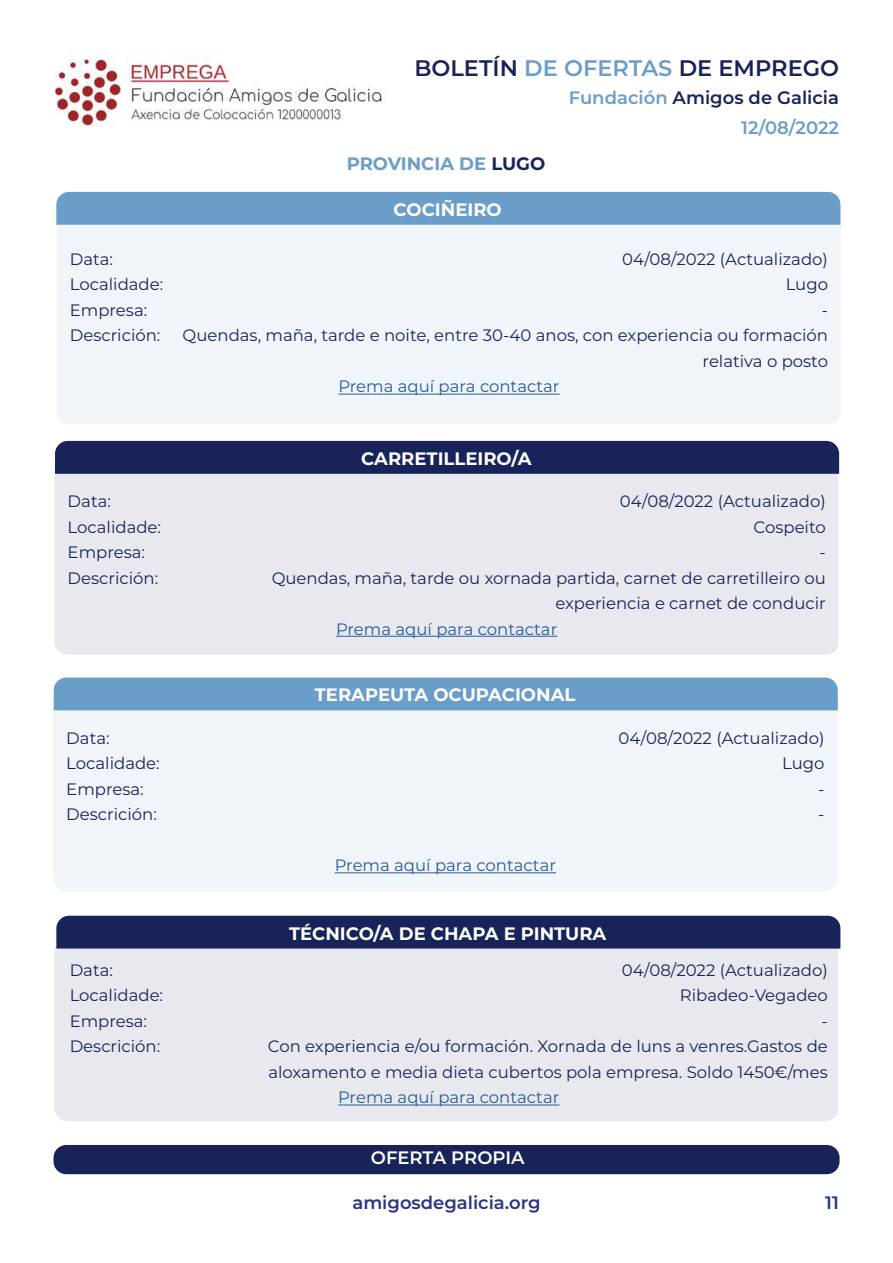
<style>
.page{position:relative;width:893px;height:1263px;background:#fff}
.page>*{position:absolute;margin:0;border:0;box-sizing:border-box;transform-origin:0 0}
.t1{font:600 22.5px "Montserrat";color:#172359}
.t2{font:700 18px "Montserrat";color:#fff}
.t3{font:600 18px/30.3px "Montserrat";color:#6a9dc8;text-align:right}
.t4{font:600 18px "Montserrat";color:#283583}
.t5{font:700 18px "Montserrat";color:#6a9dc8}
.t6{font:600 18px "Montserrat";color:#fff}
.t7{font:16.5px/25.5px "Montserrat";color:#172359;text-align:right}
.t8{font:16.5px "Montserrat";color:#275b9b}
.s1{color:#6a9dc8}
.s2{color:#172359}
</style>
<div class="page">
<img style="left:55px;top:54px;width:327px;height:73px">
<div style="left:54px;top:1145px;width:785px;height:29px;background:#172359;border-radius:13px"></div>
<div style="left:57px;top:211px;width:784px;height:213px;background:#f0f5f9"></div>
<div style="left:56px;top:192px;width:784px;height:33px;background:#6a9dc8"></div>
<hr style="left:338px;top:394px;width:221px;height:1px;background:#275b9b">
<div style="left:53px;top:702px;width:784px;height:189px;background:#f0f5f9"></div>
<div style="left:54px;top:465px;width:785px;height:190px;background:#e8e9ee"></div>
<div style="left:54px;top:677px;width:784px;height:33px;background:#6a9dc8"></div>
<div style="left:55px;top:441px;width:784px;height:33px;background:#172359"></div>
<hr style="left:335px;top:872px;width:221px;height:1px;background:#275b9b">
<hr style="left:336px;top:636px;width:221px;height:1px;background:#275b9b">
<div style="left:54px;top:946px;width:784px;height:175px;background:#e8e9ee"></div>
<div style="left:56px;top:916px;width:784px;height:32px;background:#172359"></div>
<hr style="left:338px;top:1104px;width:221px;height:1px;background:#275b9b">
<h1 class="t1" style="left:414px;top:52px;width:426px">BOLETÍN <span class="s1">DE OFERTAS</span> DE EMPREGO</h1>
<p class="t5" style="left:347px;top:150px;width:200px">PROVINCIA DE <span class="s2">LUGO</span></p>
<p class="t2" style="left:394px;top:196px;width:110px">COCIÑEIRO</p>
<p class="t3" style="left:569px;top:81px;width:272px">Fundación <span class="s2">Amigos de Galicia<br></span>12/08/2022</p>
<p class="t7" style="left:70px;top:246px;width:45px">Data:</p>
<p class="t7" style="left:622px;top:246px;width:207px">04/08/2022 (Actualizado)</p>
<p class="t7" style="left:70px;top:271px;width:95px">Localidade:</p>
<p class="t7" style="left:786px;top:271px;width:44px">Lugo</p>
<p class="t7" style="left:70px;top:297px;width:79px">Empresa:</p>
<p class="t7" style="left:822px;top:297px;width:8px">-</p>
<p class="t7" style="left:70px;top:322px;width:92px">Descrición:</p>
<p class="t7" style="left:183px;top:322px;width:647px">Quendas, maña, tarde e noite, entre 30-40 anos, con experiencia ou formación relativa o posto</p>
<p class="t8" style="left:338px;top:375px;width:223px">Prema aquí para contactar</p>
<p class="t2" style="left:361px;top:445px;width:172px">CARRETILLEIRO/A</p>
<p class="t7" style="left:68px;top:488px;width:45px">Data:</p>
<p class="t7" style="left:620px;top:488px;width:207px">04/08/2022 (Actualizado)</p>
<p class="t7" style="left:68px;top:513px;width:95px">Localidade:</p>
<p class="t7" style="left:754px;top:513px;width:74px">Cospeito</p>
<p class="t7" style="left:68px;top:539px;width:79px">Empresa:</p>
<p class="t7" style="left:819px;top:539px;width:8px">-</p>
<p class="t7" style="left:68px;top:564px;width:92px">Descrición:</p>
<p class="t7" style="left:272px;top:564px;width:556px">Quendas, maña, tarde ou xornada partida, carnet de carretilleiro ou experiencia e carnet de conducir</p>
<p class="t8" style="left:336px;top:617px;width:223px">Prema aquí para contactar</p>
<p class="t2" style="left:315px;top:682px;width:262px">TERAPEUTA OCUPACIONAL</p>
<p class="t7" style="left:66px;top:724px;width:45px">Data:</p>
<p class="t7" style="left:619px;top:724px;width:207px">04/08/2022 (Actualizado)</p>
<p class="t7" style="left:66px;top:750px;width:95px">Localidade:</p>
<p class="t7" style="left:782px;top:750px;width:44px">Lugo</p>
<p class="t7" style="left:66px;top:775px;width:79px">Empresa:</p>
<p class="t7" style="left:818px;top:775px;width:8px">-</p>
<p class="t7" style="left:66px;top:801px;width:92px">Descrición:</p>
<p class="t7" style="left:818px;top:801px;width:8px">-</p>
<p class="t8" style="left:335px;top:854px;width:223px">Prema aquí para contactar</p>
<p class="t2" style="left:289px;top:920px;width:319px">TÉCNICO/A DE CHAPA E PINTURA</p>
<p class="t7" style="left:70px;top:957px;width:45px">Data:</p>
<p class="t7" style="left:622px;top:957px;width:207px">04/08/2022 (Actualizado)</p>
<p class="t7" style="left:70px;top:982px;width:95px">Localidade:</p>
<p class="t7" style="left:680px;top:982px;width:150px">Ribadeo-Vegadeo</p>
<p class="t7" style="left:70px;top:1008px;width:79px">Empresa:</p>
<p class="t7" style="left:821px;top:1008px;width:8px">-</p>
<p class="t7" style="left:70px;top:1033px;width:92px">Descrición:</p>
<p class="t7" style="left:268px;top:1033px;width:561px;text-align:left">Con experiencia e/ou formación. Xornada de luns a venres.Gastos de aloxamento e media dieta cubertos pola empresa. Soldo 1450€/mes</p>
<p class="t8" style="left:338px;top:1086px;width:223px">Prema aquí para contactar</p>
<p class="t6" style="left:371px;top:1145px;width:155px">OFERTA PROPIA</p>
<p class="t4" style="left:352px;top:1190px;width:190px">amigosdegalicia.org</p>
<p class="t4" style="left:825px;top:1190px;width:15px">11</p>
</div>
